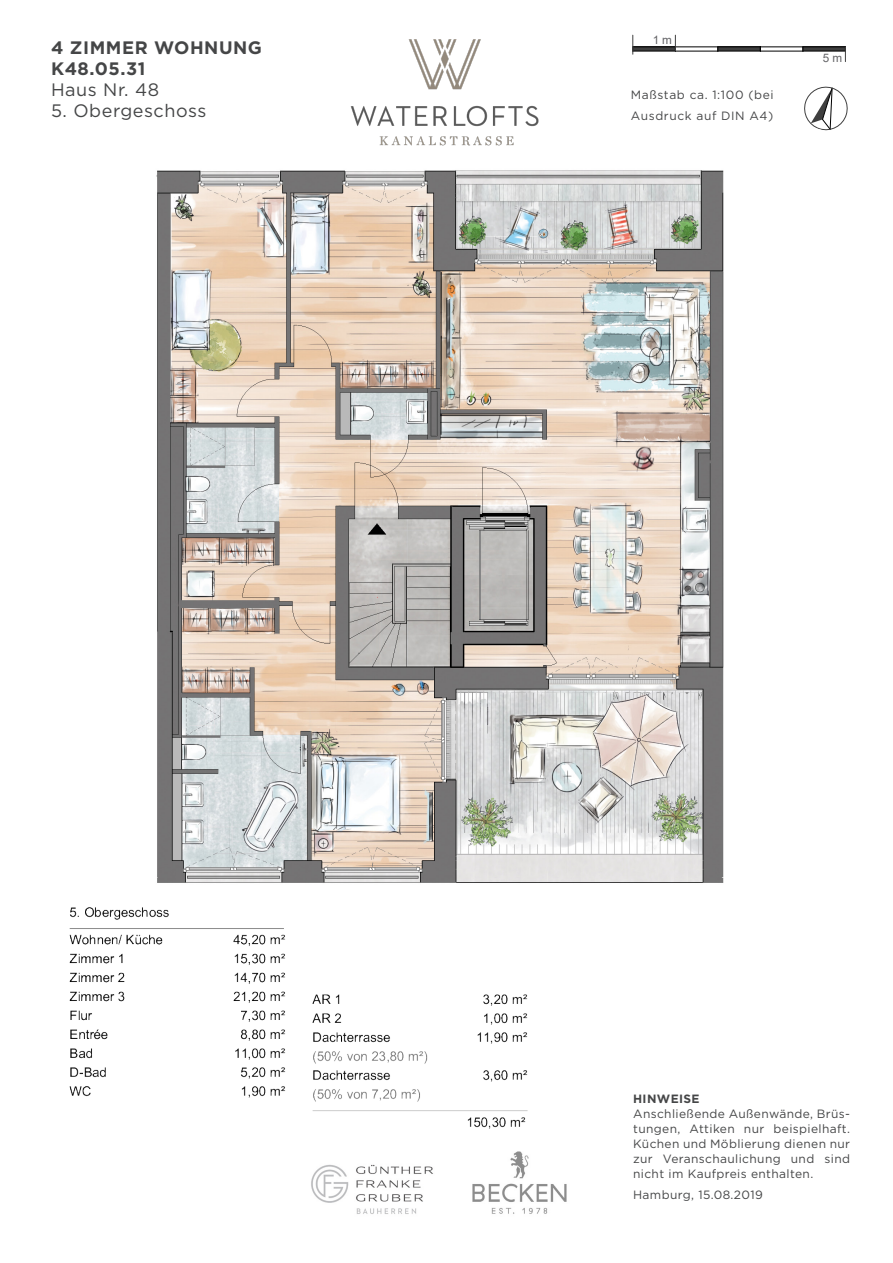
<style>
.page{position:relative;width:893px;height:1263px;background:#fff}
.page>*{position:absolute;margin:0;border:0;box-sizing:border-box;transform-origin:0 0}
.t1{font:700 18px "Gotham";letter-spacing:.03em;color:#454647}
.t2{font:18px "Gotham";letter-spacing:.03em;color:#454647}
.t3{font:12px/15px "Gotham";letter-spacing:.03em;color:#454647;text-align:justify}
.t4{font:12px/21px "Gotham";letter-spacing:.05em;color:#454647}
.t5{font:700 12px "Gotham";letter-spacing:.03em;color:#454647}
.t6{font:11.7px "Arial";color:#636366}
</style>
<div class="page">
<img style="left:156px;top:170px;width:568px;height:713px">
<img style="left:69px;top:907px;width:217px;height:191px">
<img style="left:312px;top:994px;width:216px;height:135px">
<hr style="left:675px;top:47px;width:43px;height:1px;background:#000">
<hr style="left:675px;top:51px;width:43px;height:1px;background:#000">
<svg style="left:633px;top:48px;width:42px;height:3px"></svg>
<hr style="left:633px;top:47px;width:42px;height:1px;background:#000">
<hr style="left:633px;top:51px;width:42px;height:1px;background:#000">
<svg style="left:719px;top:48px;width:41px;height:3px"></svg>
<hr style="left:718px;top:47px;width:42px;height:1px;background:#000">
<hr style="left:718px;top:51px;width:42px;height:1px;background:#000">
<hr style="left:760px;top:47px;width:43px;height:1px;background:#000">
<hr style="left:760px;top:51px;width:43px;height:1px;background:#000">
<svg style="left:804px;top:48px;width:41px;height:3px"></svg>
<hr style="left:803px;top:47px;width:42px;height:1px;background:#000">
<hr style="left:803px;top:51px;width:42px;height:1px;background:#000">
<svg style="left:845px;top:47px;width:1px;height:15px"></svg>
<svg style="left:632px;top:35px;width:1px;height:19px"></svg>
<svg style="left:675px;top:35px;width:1px;height:16px"></svg>
<svg style="left:804px;top:86px;width:44px;height:45px"></svg>
<img style="left:350px;top:39px;width:189px;height:107px">
<img style="left:311px;top:1164px;width:122px;height:50px">
<img style="left:472px;top:1151px;width:95px;height:63px">
<p class="t1" style="left:51px;top:37px;width:213px">4 ZIMMER WOHNUNG</p>
<p class="t1" style="left:51px;top:58px;width:96px">K48.05.31</p>
<p class="t2" style="left:51px;top:78px;width:110px">Haus Nr. 48</p>
<p class="t2" style="left:51px;top:99px;width:157px">5. Obergeschoss</p>
<p class="t6" style="left:653px;top:32px;width:21px">1 m</p>
<p class="t4" style="left:631px;top:84px;width:144px">Maßstab ca. 1:100 (bei<br>Ausdruck auf DIN A4)</p>
<p class="t6" style="left:823px;top:49px;width:21px">5 m</p>
<p class="t5" style="left:633px;top:1092px;width:68px">HINWEISE</p>
<p class="t3" style="left:633px;top:1106px;width:218px">Anschließende Außenwände, Brüs&shy;tungen, Attiken nur beispielhaft.<br>Küchen und Möblierung dienen nur zur Veranschaulichung und sind nicht im Kaufpreis enthalten.</p>
<p class="t3" style="left:633px;top:1187px;width:131px">Hamburg, 15.08.2019</p>
</div>
